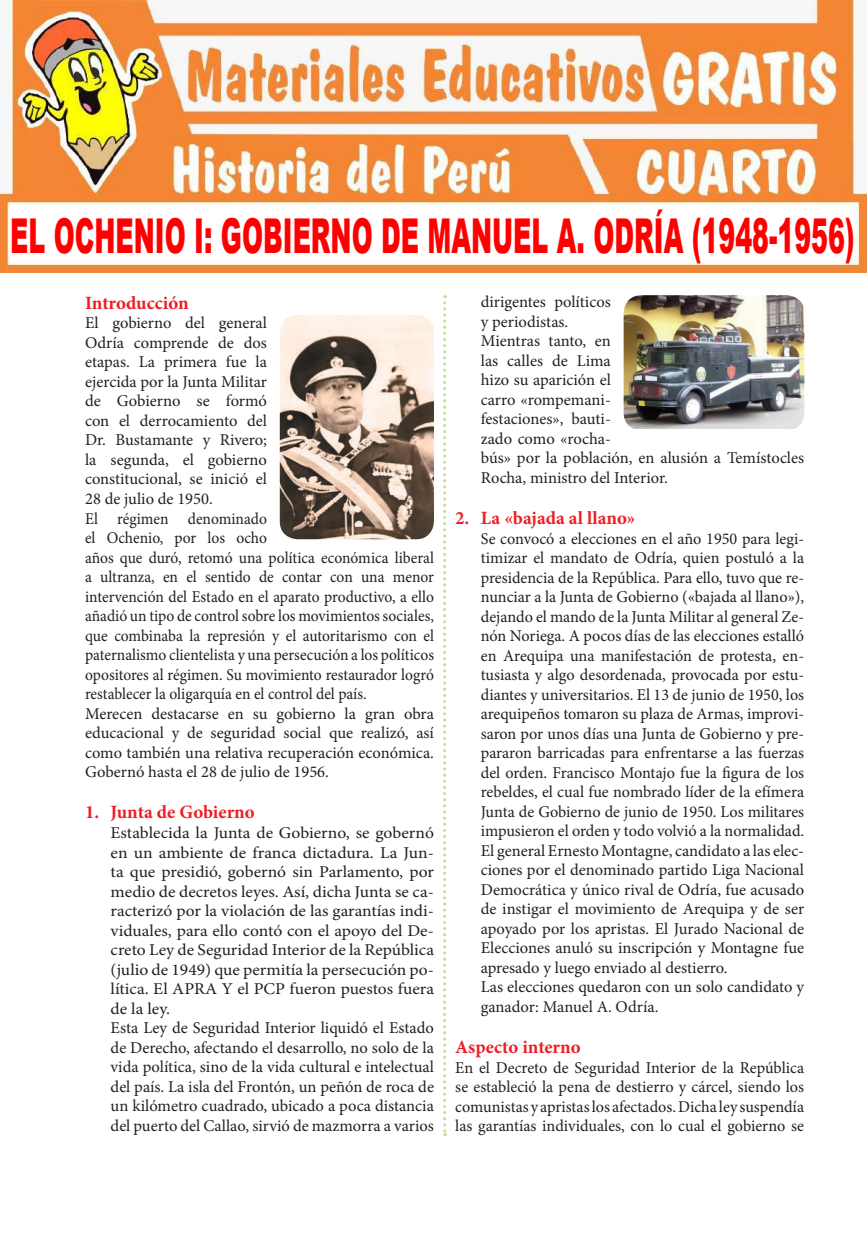
<style>
.page{position:relative;width:868px;height:1234px;background:#fff}
.page>*{position:absolute;margin:0;border:0;box-sizing:border-box;transform-origin:0 0}
.t1{font:900 48px "Arial";color:#f00;scale:.53 1}
.t2{font:700 18.75px "Minion Pro";color:#ee1d23}
.t3{font:16.5px/19.5px "Minion Pro";color:#231f20}
.t4{font:16.5px/19.5px "Minion Pro";color:#231f20;scale:1.06 1}
</style>
<div class="page">
<svg style="left:443px;top:295px;width:3px;height:840px"></svg>
<img style="left:280px;top:315px;width:154px;height:224px">
<img style="left:623px;top:295px;width:181px;height:134px">
<img style="left:0;top:1px;width:866px;height:272px">
<h1 class="t1" style="left:10px;top:200px;width:1594px">EL OCHENIO I: GOBIERNO DE MANUEL A. ODRÍA (1948-1956)</h1>
<p class="t2" style="left:85px;top:289px;width:105px">Introducción</p>
<p class="t3" style="left:85px;top:313px;width:350px">El gobierno del general<br>Odría comprende de dos<br>etapas. La primera fue la<br>ejercida por la Junta Militar<br>de Gobierno se formó<br>con el derrocamiento del<br>Dr. Bustamante y Rivero;<br>la segunda, el gobierno<br>constitucional, se inició el<br>28 de julio de 1950.<br>El régimen denominado<br>el Ochenio, por los ocho<br>años que duró, retomó una política económica liberal a ultranza, en el sentido de contar con una menor intervención del Estado en el aparato productivo, a ello añadió un tipo de control sobre los movimientos sociales, que combinaba la represión y el autoritarismo con el paternalismo clientelista y una persecución a los políticos opositores al régimen. Su movimiento restaurador logró restablecer la oligarquía en el control del país.<br>Merecen destacarse en su gobierno la gran obra educacional y de seguridad social que realizó, así como también una relativa recuperación económica.<br>Gobernó hasta el 28 de julio de 1956.</p>
<p class="t2" style="left:85px;top:799px;width:171px">1. Junta de Gobierno</p>
<p class="t4" style="left:111px;top:822px;width:306px">Establecida la Junta de Gobierno, se gobernó en un ambiente de franca dictadura. La Jun&shy;ta que presidió, gobernó sin Parlamento, por medio de decretos leyes. Así, dicha Junta se ca&shy;racterizó por la violación de las garantías indi&shy;viduales, para ello contó con el apoyo del De&shy;creto Ley de Seguridad Interior de la República (julio de 1949) que permitía la persecución po&shy;lítica. El APRA Y el PCP fueron puestos fuera de la ley.<br>Esta Ley de Seguridad Interior liquidó el Estado de Derecho, afectando el desarrollo, no solo de la vida política, sino de la vida cultural e intelectual del país. La isla del Frontón, un peñón de roca de un kilómetro cuadrado, ubicado a poca distancia del puerto del Callao, sirvió de mazmorra a varios</p>
<p class="t3" style="left:480px;top:292px;width:325px">dirigentes políticos<br>y periodistas.<br>Mientras tanto, en<br>las calles de Lima<br>hizo su aparición el<br>carro «rompemani-<br>festaciones», bauti-<br>zado como «rocha-<br>bús» por la población, en alusión a Temístocles<br>Rocha, ministro del Interior.</p>
<p class="t2" style="left:455px;top:505px;width:182px">2. La «bajada al llano»</p>
<p class="t3" style="left:480px;top:528px;width:325px">Se convocó a elecciones en el año 1950 para legi&shy;timizar el mandato de Odría, quien postuló a la presidencia de la República. Para ello, tuvo que re&shy;nunciar a la Junta de Gobierno («bajada al llano»), dejando el mando de la Junta Militar al general Ze&shy;nón Noriega. A pocos días de las elecciones estalló en Arequipa una manifestación de protesta, en&shy;tusiasta y algo desordenada, provocada por estu&shy;diantes y universitarios. El 13 de junio de 1950, los arequipeños tomaron su plaza de Armas, improvi&shy;saron por unos días una Junta de Gobierno y pre&shy;pararon barricadas para enfrentarse a las fuerzas del orden. Francisco Montajo fue la figura de los rebeldes, el cual fue nombrado líder de la efímera Junta de Gobierno de junio de 1950. Los militares impusieron el orden y todo volvió a la normalidad.<br>El general Ernesto Montagne, candidato a las elec&shy;ciones por el denominado partido Liga Nacional Democrática y único rival de Odría, fue acusado de instigar el movimiento de Arequipa y de ser apoyado por los apristas. El Jurado Nacional de Elecciones anuló su inscripción y Montagne fue apresado y luego enviado al destierro.<br>Las elecciones quedaron con un solo candidato y ganador: Manuel A. Odría.</p>
<p class="t2" style="left:455px;top:1033px;width:127px">Aspecto interno</p>
<p class="t3" style="left:455px;top:1057px;width:350px;text-align:justify">En el Decreto de Seguridad Interior de la República se estableció la pena de destierro y cárcel, siendo los comunistas y apristas los afectados. Dicha ley suspendía las garantías individuales, con lo cual el gobierno se</p>
</div>
